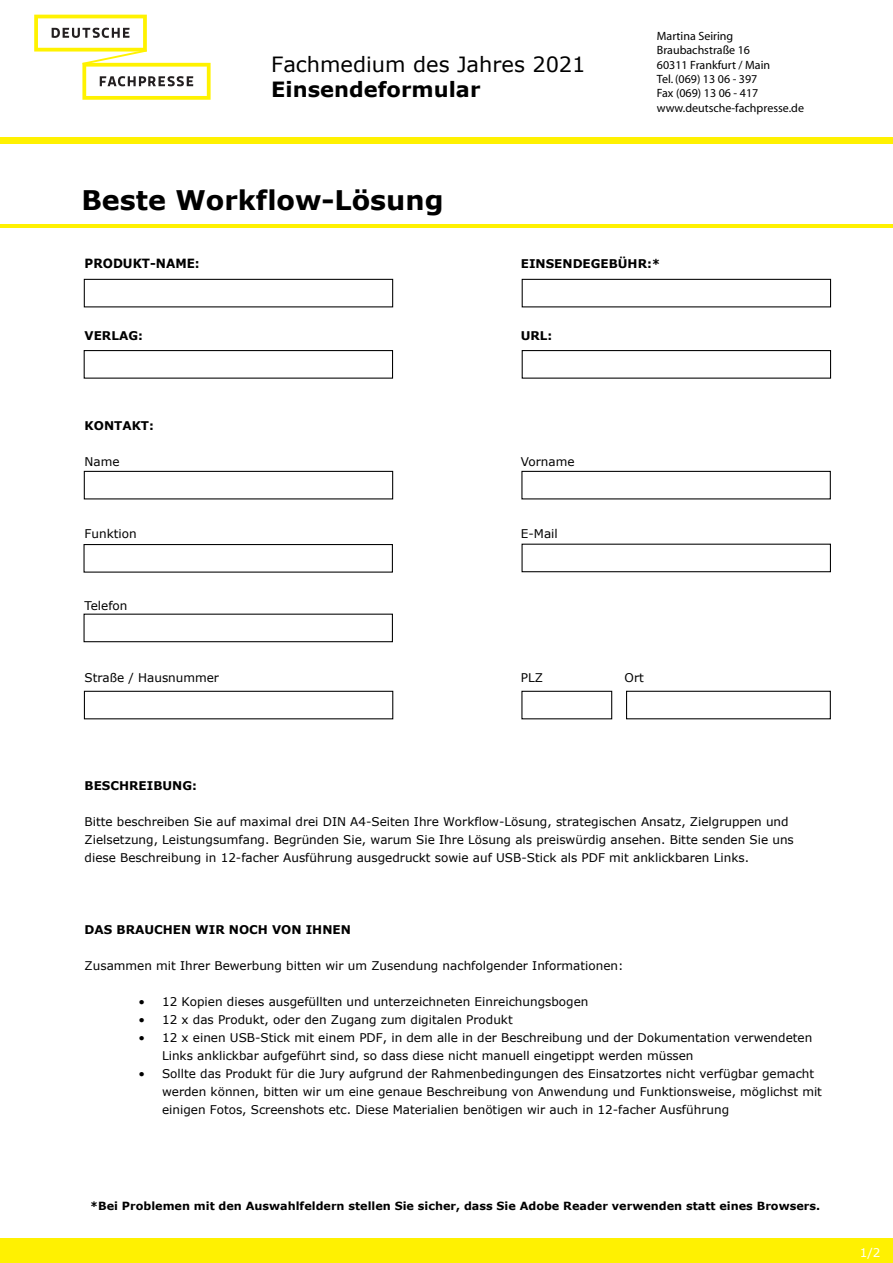
<style>
.page{position:relative;width:893px;height:1263px;background:#fff}
.page>*{position:absolute;margin:0;border:0;box-sizing:border-box;transform-origin:0 0}
.t1{font:700 27px "Verdana";color:#000}
.t2{font:21px "Verdana";color:#000}
.t3{font:700 21px "Verdana";color:#000}
.t4{font:700 12.75px "Verdana";color:#000;scale:.94 1}
.t5{font:12px/18px "Verdana";color:#000}
.t6{font:12px/14.4px "Myriad";color:#000}
.t7{font:700 12px "Verdana";color:#000}
.t8{font:12px "Verdana";color:#fff}
.t9{font:700 11.25px "Verdana";color:#000}
.s1{font-style:inherit}
</style>
<div class="page">
<div style="left:0;top:1238px;width:893px;height:25px;background:#fff101"></div>
<div style="left:522px;top:279px;width:309px;height:28px;border:1px solid #000"></div>
<div style="left:84px;top:614px;width:309px;height:28px;border:1px solid #000"></div>
<div style="left:521px;top:471px;width:310px;height:28px;border:1px solid #000"></div>
<div style="left:521px;top:691px;width:91px;height:28px;border:1px solid #000"></div>
<div style="left:84px;top:691px;width:309px;height:28px;border:1px solid #000"></div>
<div style="left:84px;top:471px;width:309px;height:28px;border:1px solid #000"></div>
<div style="left:521px;top:544px;width:310px;height:28px;border:1px solid #000"></div>
<div style="left:83px;top:544px;width:310px;height:29px;border:1px solid #000"></div>
<div style="left:626px;top:691px;width:205px;height:28px;border:1px solid #000"></div>
<div style="left:522px;top:350px;width:309px;height:29px;border:1px solid #000"></div>
<div style="left:84px;top:350px;width:309px;height:29px;border:1px solid #000"></div>
<div style="left:84px;top:279px;width:309px;height:28px;border:1px solid #000"></div>
<hr style="left:0;top:224px;width:893px;height:3px;background:#fff101">
<div style="left:0;top:137px;width:893px;height:6px;background:#fff101"></div>
<svg style="left:34px;top:15px;width:177px;height:85px"></svg>
<h2 class="t2" style="left:271px;top:49px;width:316px">Fachmedium des Jahres 2021</h2>
<h2 class="t3" style="left:271px;top:74px;width:211px">Einsendeformular</h2>
<h1 class="t1" style="left:81px;top:181px;width:364px">Beste Workflow-Lösung</h1>
<p class="t6" style="left:657px;top:29px;width:149px">Martina Seiring<br>Braubachstraße 16<br>60311 Frankfurt / Main<br>Tel. (069) 13 06 - 397<br>Fax (069) 13 06 - 417 www.deutsche-fachpresse.de</p>
<p class="t4" style="left:85px;top:254px;width:124px">PRODUKT-NAME:</p>
<p class="t7" style="left:521px;top:255px;width:141px">EINSENDEGEBÜHR:<span class="s1">*</span></p>
<p class="t7" style="left:85px;top:327px;width:60px">VERLAG:</p>
<p class="t7" style="left:521px;top:327px;width:33px">URL:</p>
<p class="t7" style="left:85px;top:417px;width:71px">KONTAKT:</p>
<p class="t5" style="left:85px;top:452px;width:37px">Name</p>
<p class="t5" style="left:521px;top:452px;width:55px">Vorname</p>
<p class="t5" style="left:85px;top:524px;width:54px">Funktion</p>
<p class="t5" style="left:521px;top:524px;width:38px">E-Mail</p>
<p class="t5" style="left:85px;top:596px;width:44px">Telefon</p>
<p class="t5" style="left:85px;top:668px;width:136px">Straße / Hausnummer</p>
<p class="t5" style="left:521px;top:668px;width:24px">PLZ</p>
<p class="t5" style="left:625px;top:668px;width:21px">Ort</p>
<p class="t7" style="left:85px;top:777px;width:114px">BESCHREIBUNG:</p>
<p class="t5" style="left:85px;top:812px;width:711px">Bitte beschreiben Sie auf maximal drei DIN A4-Seiten Ihre Workflow-Lösung, strategischen Ansatz, Zielgruppen und<br>Zielsetzung, Leistungsumfang. Begründen Sie, warum Sie Ihre Lösung als preiswürdig ansehen. Bitte senden Sie uns diese Beschreibung in 12-facher Ausführung ausgedruckt sowie auf USB-Stick als PDF mit anklickbaren Links.</p>
<p class="t7" style="left:85px;top:921px;width:268px">DAS BRAUCHEN WIR NOCH VON IHNEN</p>
<p class="t5" style="left:85px;top:956px;width:540px">Zusammen mit Ihrer Bewerbung bitten wir um Zusendung nachfolgender Informationen:</p>
<p class="t5" style="left:139px;top:992px;width:451px">• 12 Kopien dieses ausgefüllten und unterzeichneten Einreichungsbogen</p>
<p class="t5" style="left:139px;top:1010px;width:376px">• 12 x das Produkt, oder den Zugang zum digitalen Produkt</p>
<p class="t5" style="left:162px;top:1028px;width:652px;text-indent:-23px">• 12 x einen USB-Stick mit einem PDF, in dem alle in der Beschreibung und der Dokumentation verwendeten<br>Links anklickbar aufgeführt sind, so dass diese nicht manuell eingetippt werden müssen</p>
<p class="t5" style="left:162px;top:1064px;width:661px;text-indent:-23px">• Sollte das Produkt für die Jury aufgrund der Rahmenbedingungen des Einsatzortes nicht verfügbar gemacht werden können, bitten wir um eine genaue Beschreibung von Anwendung und Funktionsweise, möglichst mit einigen Fotos, Screenshots etc. Diese Materialien benötigen wir auch in 12-facher Ausführung</p>
<p class="t9" style="left:90px;top:1198px;width:731px">*Bei Problemen mit den Auswahlfeldern stellen Sie sicher, dass Sie Adobe Reader verwenden statt eines Browsers.</p>
<p class="t8" style="left:860px;top:1244px;width:22px">1/2</p>
</div>
